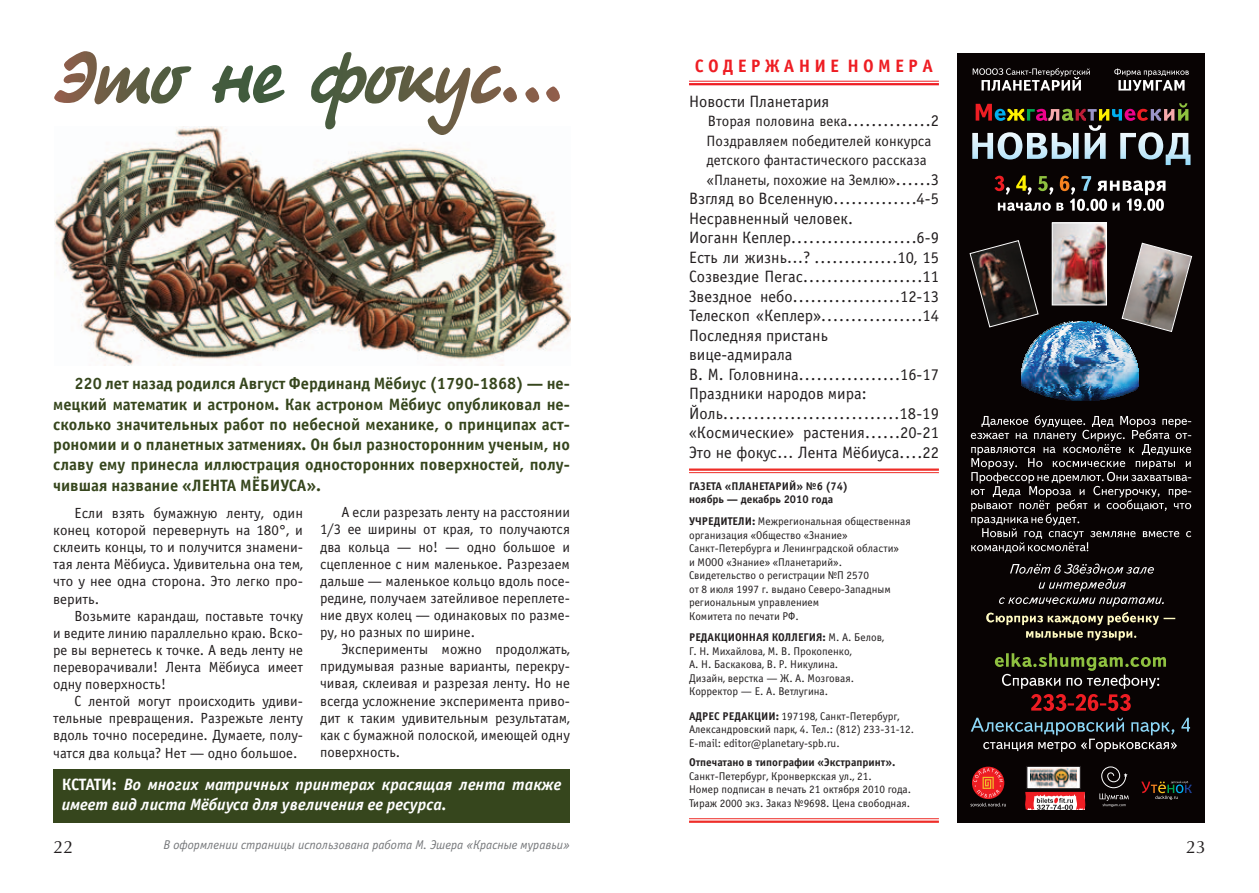
<style>
.page{position:relative;width:1259px;height:893px;background:#fff}
.page>*{position:absolute;margin:0;border:0;box-sizing:border-box;transform-origin:0 0}
.t1{font:700 18px "Officina Sans C";color:#ee1d23}
.t2{font:18px "Optima";color:#231f20}
.t3{font:16.5px/19.5px "Officina Sans C";color:#231f20}
.t4{font:700 16.5px/20.2px "Officina Sans C";color:#36461d;text-align:justify}
.t5{font:italic 700 16.5px/19.5px "Officina Sans C";color:#fff}
.t6{font:15px/19.5px "Officina Sans C";color:#231f20}
.t7{font:14.7px/17.1px "Officina Sans C";color:#231f20;text-align:justify}
.t8{font:italic 12.75px "Officina Sans C";color:#76787b}
.t9{font:11.25px/13.5px "Officina Sans C";color:#231f20}
.t10{font:700 11.25px/13.5px "Officina Sans C";color:#231f20}
.s1{font-size:16.5px}
.s2{font-weight:700}
.s3{font-style:normal}
</style>
<div class="page">
<img style="left:54px;top:126px;width:517px;height:239px">
<hr style="left:689px;top:81px;width:250px;height:1px;background:#ee1d23">
<hr style="left:689px;top:83px;width:250px;height:2px;background:#ee1d23">
<hr style="left:689px;top:468px;width:250px;height:3px;background:#ee2d28">
<hr style="left:689px;top:472px;width:250px;height:1px;background:#ee2d28">
<hr style="left:689px;top:818px;width:250px;height:1px;background:#ee2d28">
<hr style="left:689px;top:821px;width:250px;height:2px;background:#ee2d28">
<svg style="left:54px;top:51px;width:351px;height:78px"></svg>
<div style="left:53px;top:770px;width:517px;height:53px;background:#36461d"></div>
<div style="left:957px;top:53px;width:248px;height:770px;background:#080303"></div>
<svg style="left:1141px;top:781px;width:50px;height:19px"></svg>
<svg style="left:1099px;top:766px;width:29px;height:41px"></svg>
<svg style="left:970px;top:768px;width:36px;height:39px"></svg>
<svg style="left:1025px;top:792px;width:60px;height:18px"></svg>
<svg style="left:1026px;top:766px;width:54px;height:23px"></svg>
<img style="left:1031px;top:768px;width:45px;height:19px">
<svg style="left:970px;top:718px;width:220px;height:34px"></svg>
<svg style="left:972px;top:68px;width:118px;height:23px"></svg>
<svg style="left:994px;top:175px;width:171px;height:36px"></svg>
<svg style="left:970px;top:415px;width:221px;height:138px"></svg>
<svg style="left:972px;top:103px;width:218px;height:62px"></svg>
<svg style="left:1114px;top:68px;width:74px;height:23px"></svg>
<svg style="left:986px;top:564px;width:189px;height:77px"></svg>
<svg style="left:995px;top:653px;width:171px;height:58px"></svg>
<img style="left:1065px;top:400px;width:34px;height:1px">
<img style="left:1058px;top:399px;width:48px;height:1px">
<img style="left:1054px;top:398px;width:56px;height:1px">
<img style="left:1050px;top:397px;width:65px;height:1px">
<img style="left:1045px;top:396px;width:75px;height:1px">
<img style="left:1037px;top:393px;width:91px;height:3px">
<img style="left:1034px;top:392px;width:97px;height:1px">
<img style="left:1021px;top:364px;width:117px;height:28px">
<img style="left:1023px;top:358px;width:113px;height:6px">
<img style="left:1025px;top:355px;width:110px;height:3px">
<img style="left:1026px;top:351px;width:107px;height:4px">
<img style="left:1028px;top:348px;width:103px;height:3px">
<img style="left:1030px;top:346px;width:100px;height:2px">
<img style="left:1031px;top:343px;width:97px;height:4px">
<img style="left:1033px;top:341px;width:93px;height:3px">
<img style="left:1035px;top:338px;width:89px;height:4px">
<img style="left:1037px;top:337px;width:85px;height:2px">
<img style="left:1039px;top:335px;width:81px;height:2px">
<img style="left:1041px;top:333px;width:77px;height:2px">
<img style="left:1043px;top:333px;width:74px;height:1px">
<img style="left:1044px;top:332px;width:71px;height:1px">
<img style="left:969px;top:222px;width:223px;height:110px">
<p class="t1" style="left:695px;top:59px;width:239px">С О Д Е Р Ж А Н И Е Н О М Е Р А</p>
<p class="t3" style="left:689px;top:93px;width:142px">Новости Планетария</p>
<p class="t6" style="left:706px;top:113px;width:234px">Вторая половина века<span class="s1">..............2<br></span>Поздравляем победителей конкурса детского фантастического рассказа «Планеты, похожие на Землю»<span class="s1">......3</span></p>
<p class="t3" style="left:689px;top:190px;width:251px">Взгляд во Вселенную..............4-5<br>Несравненный человек.<br>Иоганн Кеплер.....................6-9<br>Есть ли жизнь…? ..............10, 15<br>Созвездие Пегас....................11<br>Звездное небо..................12-13<br>Телескоп «Кеплер».................14<br>Последняя пристань<br>вице-адмирала<br>В. М. Головнина.................16-17<br>Праздники народов мира:<br>Йоль.............................18-19 «Космические» растения......20-21<br>Это не фокус… Лента Мёбиуса....22</p>
<p class="t4" style="left:53px;top:375px;width:518px;text-indent:21px">220 лет назад родился Август Фердинанд Мёбиус (1790-1868) — не&shy;мецкий математик и астроном. Как астроном Мёбиус опубликовал не&shy;сколько значительных работ по небесной механике, о принципах аст&shy;рономии и о планетных затмениях. Он был разносторонним ученым, но славу ему принесла иллюстрация односторонних поверхностей, полу&shy;чившая название «ЛЕНТА МЁБИУСА».</p>
<p class="t10" style="left:689px;top:480px;width:161px">ГАЗЕТА «ПЛАНЕТАРИЙ» №6 (74) ноябрь — декабрь 2010 года</p>
<p class="t9" style="left:689px;top:515px;width:223px"><span class="s2">УЧРЕДИТЕЛИ:</span> Межрегиональная общественная организация «Общество «Знание» Санкт-Петербурга и Ленинградской области»<br>и МООО «Знание» «Планетарий».<br>Свидетельство о регистрации №П 2570<br>от 8 июля 1997 г. выдано Северо-Западным региональным управлением<br>Комитета по печати РФ.</p>
<p class="t9" style="left:689px;top:632px;width:197px"><span class="s2">РЕДАКЦИОННАЯ КОЛЛЕГИЯ:</span> М. А. Белов,<br>Г. Н. Михайлова, М. В. Прокопенко,<br>А. Н. Баскакова, В. Р. Никулина.<br>Дизайн, верстка — Ж. А. Мозговая.<br>Корректор — Е. А. Ветлугина.</p>
<p class="t9" style="left:689px;top:710px;width:227px"><span class="s2">АДРЕС РЕДАКЦИИ:</span> 197198, Санкт-Петербург,<br>Александровский парк, 4. Тел.: (812) 233-31-12.<br>E-mail: editor@planetary-spb.ru.</p>
<p class="t10" style="left:689px;top:757px;width:208px">Отпечатано в типографии «Экстрапринт».</p>
<p class="t9" style="left:689px;top:770px;width:224px">Санкт-Петербург, Кронверкская ул., 21.<br>Номер подписан в печать 21 октября 2010 года.<br>Тираж 2000 экз. Заказ №9698. Цена свободная.</p>
<p class="t7" style="left:53px;top:506px;width:251px;text-indent:21px">Если взять бумажную ленту, один конец которой перевернуть на 180°, и склеить концы, то и получится знамени&shy;тая лента Мёбиуса. Удивительна она тем, что у нее одна сторона. Это легко про&shy;верить.</p>
<p class="t7" style="left:53px;top:608px;width:251px;text-indent:21px">Возьмите карандаш, поставьте точку и ведите линию параллельно краю. Вско&shy;ре вы вернетесь к точке. А ведь ленту не переворачивали! Лента Мёбиуса имеет одну поверхность!</p>
<p class="t7" style="left:53px;top:694px;width:251px;text-indent:21px">С лентой могут происходить удиви&shy;тельные превращения. Разрежьте ленту вдоль точно посередине. Думаете, полу&shy;чатся два кольца? Нет — одно большое.</p>
<p class="t7" style="left:320px;top:505px;width:251px;text-indent:21px">А если разрезать ленту на расстоянии 1/3 ее ширины от края, то получаются два кольца — но! — одно большое и сцепленное с ним маленькое. Разрезаем дальше — маленькое кольцо вдоль посе&shy;редине, получаем затейливое переплете&shy;ние двух колец — одинаковых по разме&shy;ру, но разных по ширине.</p>
<p class="t7" style="left:320px;top:642px;width:251px;text-indent:21px">Эксперименты можно продолжать, придумывая разные варианты, перекру&shy;чивая, склеивая и разрезая ленту. Но не всегда усложнение эксперимента приво&shy;дит к таким удивительным результатам, как с бумажной полоской, имеющей одну поверхность.</p>
<p class="t5" style="left:62px;top:777px;width:501px"><span class="s3">КСТАТИ:</span> Во многих матричных принтерах красящая лента также имеет вид листа Мёбиуса для увеличения ее ресурса.</p>
<p class="t8" style="left:163px;top:840px;width:408px">В оформлении страницы использована работа М. Эшера «Красные муравьи»</p>
<p class="t2" style="left:53px;top:839px;width:22px">22</p>
<p class="t2" style="left:1185px;top:839px;width:22px">23</p>
</div>
